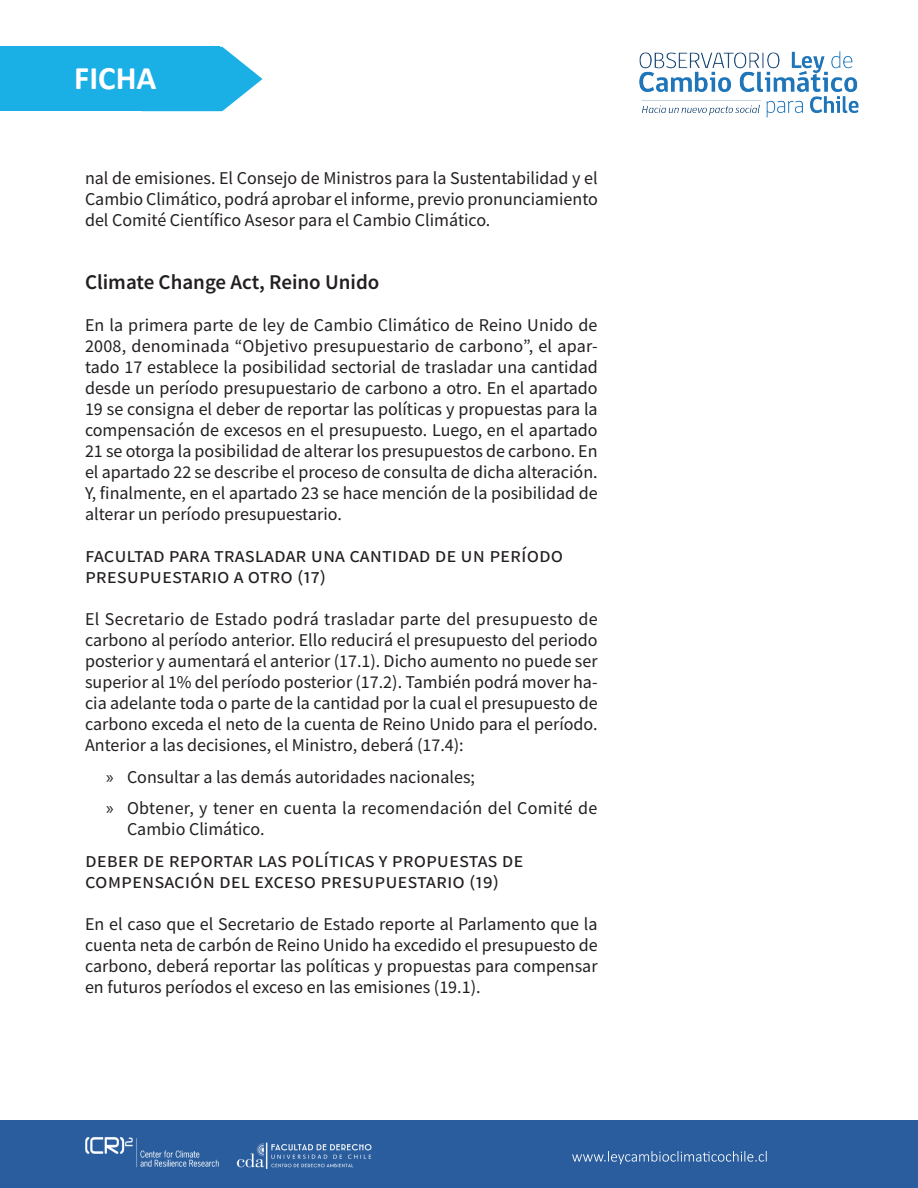
<style>
.page{position:relative;width:918px;height:1188px;background:#fff}
.page>*{position:absolute;margin:0;border:0;box-sizing:border-box;transform-origin:0 0}
.t1{font:700 33px "Calibri";color:#fff}
.t2{font:21px/21px "Source Sans Pro";color:#231f20}
.t3{font:600 21px "Source Sans Pro";color:#231f20}
.t4{font:18px/21px "Source Sans Pro";color:#231f20;text-align:justify}
.s1{font-family:"Myriad Pro"}
</style>
<div class="page">
<div style="left:0;top:1120px;width:918px;height:68px;background:#2a5d9d"></div>
<img style="left:85px;top:1137px;width:134px;height:31px">
<svg style="left:572px;top:1151px;width:195px;height:13px"></svg>
<img style="left:639px;top:51px;width:220px;height:67px">
<div style="left:0;top:47px;width:219px;height:64px;background:#1aafe5"></div>
<svg style="left:219px;top:47px;width:44px;height:64px"></svg>
<img style="left:236px;top:1142px;width:136px;height:27px">
<h1 class="t1" style="left:74px;top:57px;width:84px">FICHA</h1>
<p class="t4" style="left:85px;top:167px;width:514px">nal de emisiones. El Consejo de Ministros para la Sustentabilidad y el Cambio Climático, podrá aprobar el informe, previo pronunciamiento del Comité Científico Asesor para el Cambio Climático.</p>
<p class="t3" style="left:85px;top:268px;width:296px">Climate Change Act, Reino Unido</p>
<p class="t4" style="left:85px;top:315px;width:514px">En la primera parte de ley de Cambio Climático de Reino Unido de 2008, denominada “Objetivo presupuestario de carbono”, el apar&shy;tado 17 establece la posibilidad sectorial de trasladar una cantidad desde un período presupuestario de carbono a otro. En el apartado 19 se consigna el deber de reportar las políticas y propuestas para la compensación de excesos en el presupuesto. Luego, en el apartado 21 se otorga la posibilidad de alterar los presupuestos de carbono. En el apartado 22 se describe el proceso de consulta de dicha alteración.<br>Y, finalmente, en el apartado 23 se hace mención de la posibilidad de alterar un período presupuestario.</p>
<p class="t2" style="left:85px;top:545px;width:480px">Facultad para trasladar una cantidad de un período presupuestario a otro (17)</p>
<p class="t4" style="left:85px;top:609px;width:514px">El Secretario de Estado podrá trasladar parte del presupuesto de carbono al período anterior. Ello reducirá el presupuesto del periodo posterior y aumentará el anterior (17.1). Dicho aumento no puede ser superior al 1% del período posterior (17.2). También podrá mover ha&shy;cia adelante toda o parte de la cantidad por la cual el presupuesto de carbono exceda el neto de la cuenta de Reino Unido para el período.<br>Anterior a las decisiones, el Ministro, deberá (17.4):</p>
<p class="t4" style="left:106px;top:761px;width:493px;line-height:31.5px"><span class="s1">»</span> Consultar a las demás autoridades nacionales;<br><span class="s1">»</span> Obtener, y tener en cuenta la recomendación del Comité de</p>
<p class="t4" style="left:127px;top:819px;width:139px">Cambio Climático.</p>
<p class="t2" style="left:85px;top:849px;width:440px">Deber de reportar las políticas y propuestas de compensación del exceso presupuestario (19)</p>
<p class="t4" style="left:85px;top:913px;width:514px">En el caso que el Secretario de Estado reporte al Parlamento que la cuenta neta de carbón de Reino Unido ha excedido el presupuesto de carbono, deberá reportar las políticas y propuestas para compensar en futuros períodos el exceso en las emisiones (19.1).</p>
</div>
